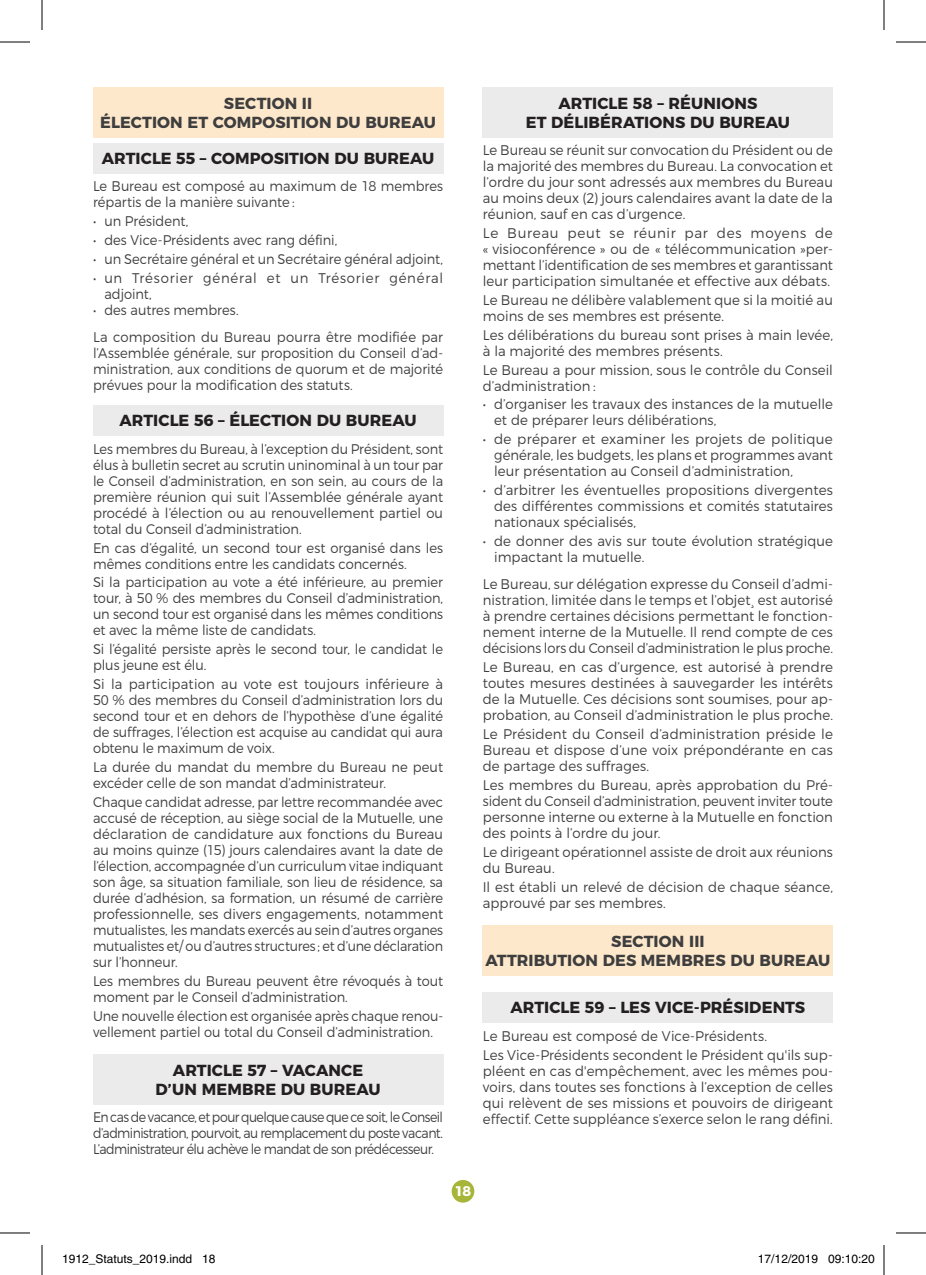
<style>
.page{position:relative;width:926px;height:1275px;background:#fff}
.page>*{position:absolute;margin:0;border:0;box-sizing:border-box;transform-origin:0 0}
.t1{font:700 16px/19.2px "Montserrat";letter-spacing:.005em;color:#231f20;text-align:center}
.Section{font:700 16px/19.2px "Montserrat";letter-spacing:.01em;color:#3e3e3f;text-align:center}
.Texte{font:300 14px/16px "Montserrat";color:#3e3e3f;scale:.95 1}
.Texte-2{font:300 14px/16px "Montserrat";color:#3e3e3f;scale:.93 1}
.Texte-3{font:300 14px/16px "Montserrat";color:#3e3e3f;text-align:justify;scale:.94 1}
.Texte-4{font:300 14px/16px "Montserrat";color:#3e3e3f;text-align:justify;scale:.96 1}
.Texte-5{font:300 14px/16px "Montserrat";color:#3e3e3f;text-align:justify}
.Texte-6{font:300 14px/16px "Montserrat";color:#3e3e3f;text-align:justify;scale:.9 1}
.Texte-7{font:300 14px/16px "Montserrat";color:#3e3e3f;scale:.92 1}
.Texte-8{font:300 14px/16px "Montserrat";letter-spacing:.055em;color:#3e3e3f;scale:.93 1}
.t2{font:700 14px "Montserrat";color:#fff}
.t3{font:12px "Helvetica";color:#000}
</style>
<div class="page">
<div style="left:452px;top:1180px;width:22px;height:22px;background:#a7b639;border-radius:50%"></div>
<div style="left:93px;top:87px;width:350px;height:50px;background:#fee8cb"></div>
<div style="left:93px;top:143px;width:350px;height:31px;background:#ebebec"></div>
<div style="left:93px;top:405px;width:350px;height:31px;background:#ebebec"></div>
<div style="left:93px;top:1054px;width:350px;height:50px;background:#ebebec"></div>
<div style="left:483px;top:87px;width:350px;height:50px;background:#ebebec"></div>
<div style="left:483px;top:925px;width:350px;height:50px;background:#fee8cb"></div>
<div style="left:483px;top:992px;width:350px;height:31px;background:#ebebec"></div>
<hr style="left:0;top:42px;width:30px;height:1px;background:#000">
<hr style="left:896px;top:42px;width:30px;height:1px;background:#000">
<hr style="left:0;top:1232px;width:30px;height:1px;background:#000">
<hr style="left:896px;top:1232px;width:30px;height:1px;background:#000">
<hr style="left:42px;top:0;width:1px;height:30px;background:#000">
<hr style="left:42px;top:1245px;width:1px;height:30px;background:#000">
<hr style="left:884px;top:0;width:1px;height:30px;background:#000">
<hr style="left:884px;top:1245px;width:1px;height:30px;background:#000">
<div style="left:828px;top:1254px;width:7px;height:9px;border:1px solid #fff;border-radius:50%"></div>
<svg style="left:829px;top:1254px;width:6px;height:9px"></svg>
<div style="left:868px;top:1254px;width:7px;height:9px;border:1px solid #fff;border-radius:50%"></div>
<p class="Section" style="left:100px;top:92px;width:337px">SECTION II<br>ÉLECTION ET COMPOSITION DU BUREAU</p>
<p class="t1" style="left:102px;top:147px;width:334px">ARTICLE 55 – COMPOSITION DU BUREAU</p>
<p class="Texte-2" style="left:93px;top:177px;width:378px">Le Bureau est composé au maximum de 18 membres répartis de la manière suivante :</p>
<p class="Texte-2" style="left:93px;top:212px;width:104px">• un Président,</p>
<p class="Texte-2" style="left:93px;top:231px;width:264px">• des Vice-Présidents avec rang défini,</p>
<p class="Texte-2" style="left:93px;top:250px;width:378px">• un Secrétaire général et un Secrétaire général adjoint,</p>
<p class="Texte-8" style="left:104px;top:268px;width:366px;text-indent:-11px">• un Trésorier général et un Trésorier général adjoint,</p>
<p class="Texte-2" style="left:93px;top:300px;width:158px">• des autres membres.</p>
<p class="Texte-3" style="left:93px;top:328px;width:374px">La composition du Bureau pourra être modifiée par l’Assemblée générale, sur proposition du Conseil d’ad&shy;ministration, aux conditions de quorum et de majorité prévues pour la modification des statuts.</p>
<p class="t1" style="left:120px;top:410px;width:298px">ARTICLE 56 – ÉLECTION DU BUREAU</p>
<p class="Texte-2" style="left:93px;top:439px;width:378px;text-align:justify">Les membres du Bureau, à l’exception du Président, sont élus à bulletin secret au scrutin uninominal à un tour par le Conseil d’administration, en son sein, au cours de la première réunion qui suit l’Assemblée générale ayant procédé à l’élection ou au renouvellement partiel ou total du Conseil d’administration.</p>
<p class="Texte-2" style="left:93px;top:538px;width:378px">En cas d’égalité, un second tour est organisé dans les mêmes conditions entre les candidats concernés.</p>
<p class="Texte-2" style="left:93px;top:573px;width:378px;text-align:justify">Si la participation au vote a été inférieure, au premier tour, à 50 % des membres du Conseil d’administration, un second tour est organisé dans les mêmes conditions et avec la même liste de candidats.</p>
<p class="Texte-2" style="left:93px;top:640px;width:378px">Si l’égalité persiste après le second tour, le candidat le plus jeune est élu.</p>
<p class="Texte" style="left:93px;top:675px;width:370px;text-align:justify">Si la participation au vote est toujours inférieure à 50 % des membres du Conseil d’administration lors du second tour et en dehors de l’hypothèse d’une égalité de suffrages, l’élection est acquise au candidat qui aura obtenu le maximum de voix.</p>
<p class="Texte-3" style="left:93px;top:757px;width:374px">La durée du mandat du membre du Bureau ne peut excéder celle de son mandat d’administrateur.</p>
<p class="Texte-2" style="left:93px;top:792px;width:378px;text-align:justify">Chaque candidat adresse, par lettre recommandée avec accusé de réception, au siège social de la Mutuelle, une déclaration de candidature aux fonctions du Bureau au moins quinze (15) jours calendaires avant la date de l’élection, accompagnée d’un curriculum vitae indiquant son âge, sa situation familiale, son lieu de résidence, sa durée d’adhésion, sa formation, un résumé de carrière professionnelle, ses divers engagements, notamment mutualistes, les mandats exercés au sein d’autres organes mutualistes et/ ou d’autres structures ; et d’une déclaration sur l’honneur.</p>
<p class="Texte-2" style="left:93px;top:971px;width:378px">Les membres du Bureau peuvent être révoqués à tout moment par le Conseil d’administration.</p>
<p class="Texte-7" style="left:93px;top:1006px;width:382px">Une nouvelle élection est organisée après chaque renou&shy;vellement partiel ou total du Conseil d’administration.</p>
<p class="t1" style="left:156px;top:1059px;width:226px">ARTICLE 57 – VACANCE<br>D’UN MEMBRE DU BUREAU</p>
<p class="Texte-6" style="left:93px;top:1108px;width:390px">En cas de vacance, et pour quelque cause que ce soit, le Conseil d’administration, pourvoit, au remplacement du poste vacant.<br>L’administrateur élu achève le mandat de son prédécesseur.</p>
<p class="t1" style="left:526px;top:92px;width:266px">ARTICLE 58 – RÉUNIONS<br>ET DÉLIBÉRATIONS DU BUREAU</p>
<p class="Texte-3" style="left:483px;top:141px;width:374px">Le Bureau se réunit sur convocation du Président ou de la majorité des membres du Bureau. La convocation et l’ordre du jour sont adressés aux membres du Bureau au moins deux (2) jours calendaires avant la date de la réunion, sauf en cas d’urgence.</p>
<p class="Texte-5" style="left:483px;top:224px;width:352px">Le Bureau peut se réunir par des moyens de « visioconférence » ou de « télécommunication »per&shy;mettant l’identification de ses membres et garantissant leur participation simultanée et effective aux débats.</p>
<p class="Texte" style="left:483px;top:291px;width:370px">Le Bureau ne délibère valablement que si la moitié au moins de ses membres est présente.</p>
<p class="Texte" style="left:483px;top:325px;width:370px">Les délibérations du bureau sont prises à main levée, à la majorité des membres présents.</p>
<p class="Texte" style="left:483px;top:360px;width:370px">Le Bureau a pour mission, sous le contrôle du Conseil d’administration :</p>
<p class="Texte" style="left:494px;top:395px;width:358px;text-indent:-11px">• d’organiser les travaux des instances de la mutuelle et de préparer leurs délibérations,</p>
<p class="Texte" style="left:494px;top:430px;width:358px;text-align:justify;text-indent:-11px">• de préparer et examiner les projets de politique générale, les budgets, les plans et programmes avant leur présentation au Conseil d’administration,</p>
<p class="Texte" style="left:494px;top:481px;width:358px;text-align:justify;text-indent:-11px">• d’arbitrer les éventuelles propositions divergentes des différentes commissions et comités statutaires nationaux spécialisés,</p>
<p class="Texte" style="left:494px;top:532px;width:358px;text-indent:-11px">• de donner des avis sur toute évolution stratégique impactant la mutuelle.</p>
<p class="Texte" style="left:483px;top:575px;width:370px;text-align:justify">Le Bureau, sur délégation expresse du Conseil d’admi&shy;nistration, limitée dans le temps et l’objet¸ est autorisé à prendre certaines décisions permettant le fonction&shy;nement interne de la Mutuelle. Il rend compte de ces décisions lors du Conseil d’administration le plus proche.</p>
<p class="Texte-4" style="left:483px;top:658px;width:366px">Le Bureau, en cas d’urgence, est autorisé à prendre toutes mesures destinées à sauvegarder les intérêts de la Mutuelle. Ces décisions sont soumises, pour ap&shy;probation, au Conseil d’administration le plus proche.</p>
<p class="Texte-4" style="left:483px;top:725px;width:366px">Le Président du Conseil d’administration préside le Bureau et dispose d’une voix prépondérante en cas de partage des suffrages.</p>
<p class="Texte" style="left:483px;top:775px;width:370px;text-align:justify">Les membres du Bureau, après approbation du Pré&shy;sident du Conseil d’administration, peuvent inviter toute personne interne ou externe à la Mutuelle en fonction des points à l’ordre du jour.</p>
<p class="Texte" style="left:483px;top:842px;width:370px">Le dirigeant opérationnel assiste de droit aux réunions du Bureau.</p>
<p class="Texte" style="left:483px;top:877px;width:370px">Il est établi un relevé de décision de chaque séance, approuvé par ses membres.</p>
<p class="Section" style="left:485px;top:930px;width:346px">SECTION III<br>ATTRIBUTION DES MEMBRES DU BUREAU</p>
<p class="t1" style="left:510px;top:996px;width:296px">ARTICLE 59 – LES VICE-PRÉSIDENTS</p>
<p class="Texte" style="left:483px;top:1026px;width:301px">Le Bureau est composé de Vice-Présidents.</p>
<p class="Texte" style="left:483px;top:1045px;width:370px;text-align:justify">Les Vice-Présidents secondent le Président qu'ils sup&shy;pléent en cas d'empêchement, avec les mêmes pou&shy;voirs, dans toutes ses fonctions à l’exception de celles qui relèvent de ses missions et pouvoirs de dirigeant effectif. Cette suppléance s’exerce selon le rang défini.</p>
<p class="t2" style="left:455px;top:1179px;width:18px">18</p>
<p class="t3" style="left:62px;top:1251px;width:155px">1912_Statuts_2019.indd 18</p>
<p class="t3" style="left:758px;top:1251px;width:118px">17/12/2019 09:10:20</p>
</div>
